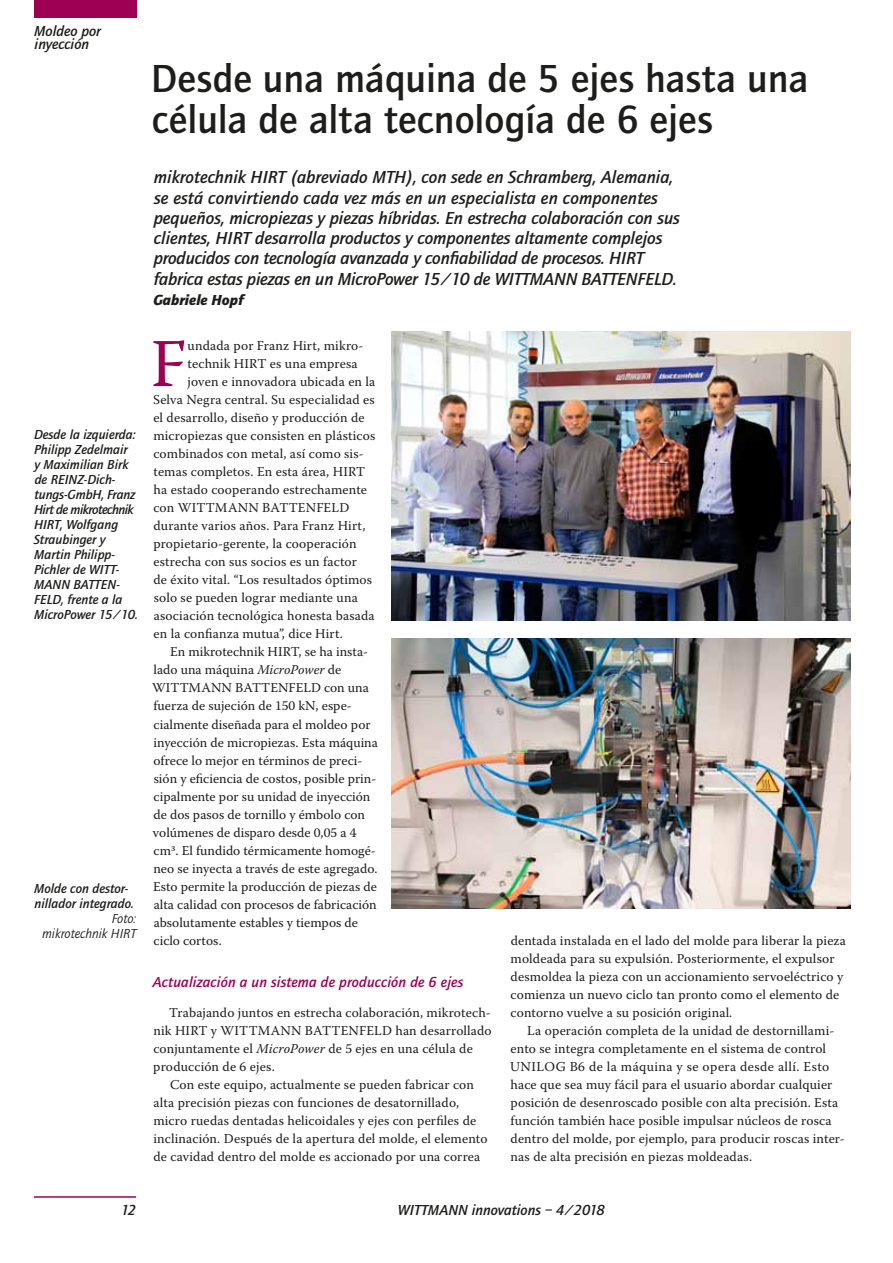
<style>
.page{position:relative;width:893px;height:1263px;background:#fff}
.page>*{position:absolute;margin:0;border:0;box-sizing:border-box;transform-origin:0 0}
.t1{font:68.25px "Warnock Pro";color:#9e0054}
.t2{font:500 40.5px/40.5px "Quay Sans";color:#1d1d1b}
.t3{font:italic 500 18px/20.2px "Quay Sans";color:#1d1d1b}
.t4{font:italic 500 15px/13.5px "Quay Sans";color:#1d1d1b}
.t5{font:italic 500 15px "Quay Sans";letter-spacing:.01em;color:#9e0054}
.t6{font:italic 900 15px "Quay Sans";color:#1d1d1b}
.t7{font:13.5px/18px "Warnock Pro";letter-spacing:.01em;color:#1d1d1b}
.t8{font:italic 500 13.5px/15px "Quay Sans";color:#1d1d1b}
.t9{font:italic 13.5px/15px "Quay Sans";color:#1d1d1b;text-align:right}
.s1{font-style:italic}
</style>
<div class="page">
<div style="left:34px;top:0;width:102px;height:18px;background:#9e0054"></div>
<hr style="left:34px;top:1196px;width:102px;height:2px;background:#9e0054">
<img style="left:391px;top:638px;width:459px;height:271px">
<img style="left:391px;top:332px;width:459px;height:288px">
<p class="t4" style="left:34px;top:24px;width:68px">Moldeo por inyección</p>
<p class="t8" style="left:34px;top:428px;width:106px">Desde la izquierda:<br>Philipp Zedelmair<br>y Maximilian Birk de REINZ-Dich&shy;tungs-GmbH, Franz<br>Hirt de mikrotechnik<br>HIRT, Wolfgang<br>Straubinger y<br>Martin Philipp-<br>Pichler de WITT-<br>MANN BATTEN-<br>FELD, frente a la<br>MicroPower 15/10.</p>
<p class="t8" style="left:34px;top:881px;width:101px">Molde con destor&shy;nillador integrado.</p>
<p class="t9" style="left:42px;top:911px;width:96px">Foto:<br>mikrotechnik HIRT</p>
<h2 class="t2" style="left:151px;top:59px;width:659px">Desde una máquina de 5 ejes hasta una célula de alta tecnología de 6 ejes</h2>
<p class="t3" style="left:154px;top:167px;width:528px">mikrotechnik HIRT (abreviado MTH), con sede en Schramberg, Alemania, se está convirtiendo cada vez más en un especialista en componentes pequeños, micropiezas y piezas híbridas. En estrecha colaboración con sus clientes, HIRT desarrolla productos y componentes altamente complejos producidos con tecnología avanzada y confiabilidad de procesos. HIRT fabrica estas piezas en un MicroPower 15/10 de WITTMANN BATTENFELD.</p>
<p class="t6" style="left:153px;top:291px;width:92px">Gabriele Hopf</p>
<h1 class="t1" style="left:150px;top:323px;width:38px">F</h1>
<p class="t7" style="left:188px;top:336px;width:177px">undada por Franz Hirt, mikro-</p>
<p class="t7" style="left:188px;top:354px;width:172px">technik HIRT es una empresa</p>
<p class="t7" style="left:187px;top:372px;width:189px">joven e innovadora ubicada en la</p>
<p class="t7" style="left:153px;top:390px;width:223px">Selva Negra central. Su especialidad es</p>
<p class="t7" style="left:153px;top:408px;width:213px">el desarrollo, diseño y producción de</p>
<p class="t7" style="left:153px;top:426px;width:223px">micropiezas que consisten en plásticos</p>
<p class="t7" style="left:153px;top:444px;width:212px">combinados con metal, así como sis-</p>
<p class="t7" style="left:153px;top:462px;width:213px">temas completos. En esta área, HIRT</p>
<p class="t7" style="left:154px;top:480px;width:215px">ha estado cooperando estrechamente</p>
<p class="t7" style="left:154px;top:498px;width:197px">con WITTMANN BATTENFELD</p>
<p class="t7" style="left:154px;top:517px;width:213px">durante varios años. Para Franz Hirt,</p>
<p class="t7" style="left:153px;top:535px;width:205px">propietario-gerente, la cooperación</p>
<p class="t7" style="left:154px;top:553px;width:205px">estrecha con sus socios es un factor</p>
<p class="t7" style="left:154px;top:571px;width:220px">de éxito vital. “Los resultados óptimos</p>
<p class="t7" style="left:154px;top:589px;width:206px">solo se pueden lograr mediante una</p>
<p class="t7" style="left:154px;top:607px;width:223px">asociación tecnológica honesta basada</p>
<p class="t7" style="left:154px;top:625px;width:191px">en la confianza mutua”, dice Hirt.</p>
<p class="t7" style="left:170px;top:643px;width:200px">En mikrotechnik HIRT, se ha insta-</p>
<p class="t7" style="left:153px;top:661px;width:189px">lado una máquina <span class="s1">MicroPower</span> de</p>
<p class="t7" style="left:152px;top:679px;width:218px">WITTMANN BATTENFELD con una</p>
<p class="t7" style="left:153px;top:697px;width:200px">fuerza de sujeción de 150 kN, espe-</p>
<p class="t7" style="left:154px;top:715px;width:219px">cialmente diseñada para el moldeo por</p>
<p class="t7" style="left:153px;top:733px;width:226px">inyección de micropiezas. Esta máquina</p>
<p class="t7" style="left:154px;top:751px;width:210px">ofrece lo mejor en términos de preci-</p>
<p class="t7" style="left:154px;top:769px;width:224px">sión y eficiencia de costos, posible prin-</p>
<p class="t7" style="left:154px;top:787px;width:218px">cipalmente por su unidad de inyección</p>
<p class="t7" style="left:154px;top:805px;width:213px">de dos pasos de tornillo y émbolo con</p>
<p class="t7" style="left:153px;top:823px;width:205px">volúmenes de disparo desde 0,05 a 4</p>
<p class="t7" style="left:154px;top:841px;width:224px">cm3. El fundido térmicamente homogé-</p>
<p class="t7" style="left:153px;top:859px;width:226px">neo se inyecta a través de este agregado.</p>
<p class="t7" style="left:153px;top:877px;width:225px">Esto permite la producción de piezas de</p>
<p class="t7" style="left:154px;top:895px;width:225px">alta calidad con procesos de fabricación</p>
<p class="t7" style="left:154px;top:913px;width:206px">absolutamente estables y tiempos de</p>
<p class="t7" style="left:154px;top:931px;width:70px">ciclo cortos.</p>
<p class="t5" style="left:153px;top:973px;width:312px">Actualización a un sistema de producción de 6 ejes</p>
<p class="t7" style="left:153px;top:1003px;width:340px;text-indent:16px">Trabajando juntos en estrecha colaboración, mikrotech&shy;nik HIRT y WITTMANN BATTENFELD han desarrollado conjuntamente el <span class="s1">MicroPower</span> de 5 ejes en una célula de producción de 6 ejes.</p>
<p class="t7" style="left:153px;top:1075px;width:336px;text-indent:17px">Con este equipo, actualmente se pueden fabricar con alta precisión piezas con funciones de desatornillado, micro ruedas dentadas helicoidales y ejes con perfiles de inclinación. Después de la apertura del molde, el elemento de cavidad dentro del molde es accionado por una correa</p>
<p class="t7" style="left:511px;top:931px;width:337px">dentada instalada en el lado del molde para liberar la pieza moldeada para su expulsión. Posteriormente, el expulsor desmoldea la pieza con un accionamiento servoeléctrico y comienza un nuevo ciclo tan pronto como el elemento de contorno vuelve a su posición original.</p>
<p class="t7" style="left:510px;top:1021px;width:336px;text-indent:17px">La operación completa de la unidad de destornillami&shy;ento se integra completamente en el sistema de control UNILOG B6 de la máquina y se opera desde allí. Esto hace que sea muy fácil para el usuario abordar cualquier posición de desenroscado posible con alta precisión. Esta función también hace posible impulsar núcleos de rosca dentro del molde, por ejemplo, para producir roscas inter&shy;nas de alta precisión en piezas moldeadas.</p>
<p class="t4" style="left:121px;top:1203px;width:16px">12</p>
<p class="t4" style="left:398px;top:1203px;width:208px">WITTMANN innovations – 4/2018</p>
</div>
